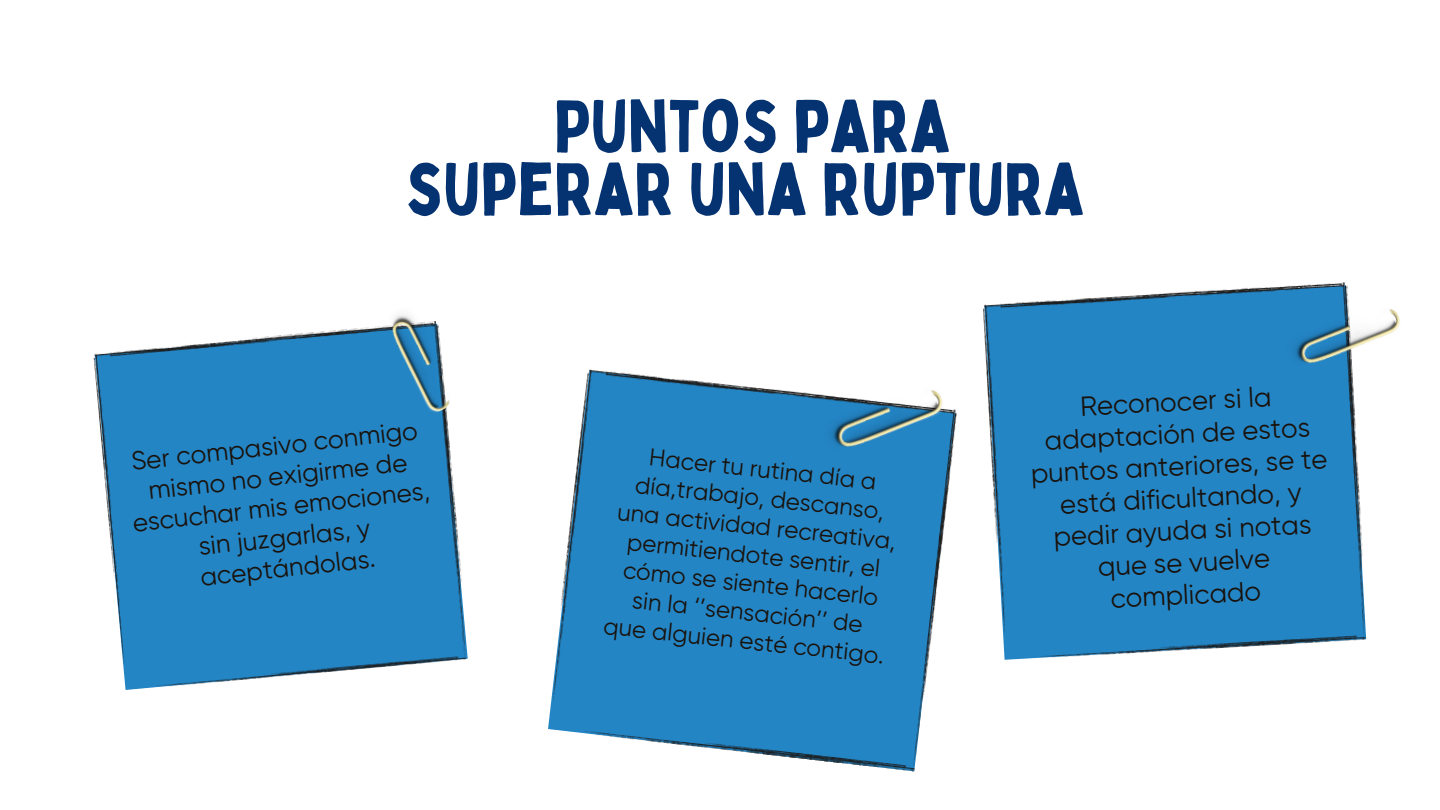
<style>
.page{position:relative;width:1440px;height:810px;background:#fff}
.page>*{position:absolute;margin:0;border:0;box-sizing:border-box;transform-origin:0 0}
.t1{font:72.8px/62.9px "Bobby Jones";color:#053271;text-align:center}
.t2{font:27.5px/32.2px "Gilroy";color:#19120c;text-align:center}
.t3{font:26.1px/30.6px "Gilroy";color:#19120c;text-align:center}
.t4{font:24.1px/28.7px "Gilroy";color:#19120c;text-align:center}
</style>
<div class="page">
<img style="left:548px;top:369px;width:409px;height:403px">
<img style="left:983px;top:282px;width:384px;height:378px">
<img style="left:93px;top:327px;width:375px;height:363px">
<img style="left:375px;top:314px;width:90px;height:103px">
<img style="left:810px;top:371px;width:137px;height:92px">
<img style="left:1274px;top:292px;width:126px;height:87px">
<h1 class="t1" style="left:405px;top:93px;width:680px">PUNTOS PARA<br>SUPERAR UNA RUPTURA</h1>
<p class="t3" style="left:125px;top:446px;width:300px;rotate:-6deg">Ser compasivo conmigo mismo no exigirme de escuchar mis emociones, sin juzgarlas, y aceptándolas.</p>
<p class="t4" style="left:651px;top:443px;width:230px;rotate:6deg">Hacer tu rutina día a</p>
<p class="t4" style="left:617px;top:497px;width:283px;rotate:6deg">una actividad recreativa, permitiendote sentir, el cómo se siente hacerlo sin la ‘’sensación’’ de<br>que alguien esté contigo.</p>
<p class="t4" style="left:637px;top:470px;width:252px;rotate:6deg">día,trabajo, descanso,</p>
<p class="t2" style="left:1027px;top:393px;width:298px;rotate:-3deg">Reconocer si la adaptación de estos puntos anteriores, se te está dificultando, y pedir ayuda si notas que se vuelve complicado</p>
</div>
